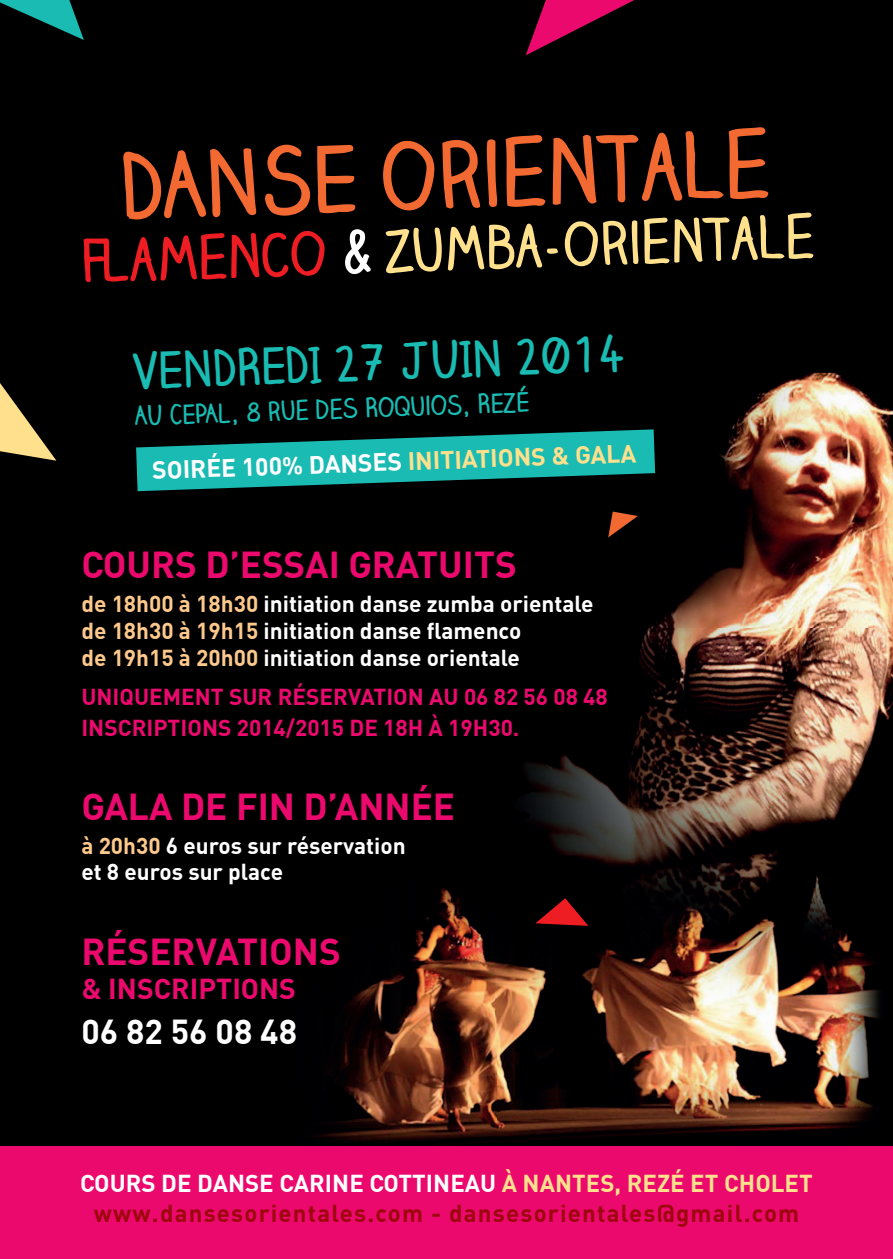
<style>
.page{position:relative;width:893px;height:1259px;background:#fff}
.page>*{position:absolute;margin:0;border:0;box-sizing:border-box;transform-origin:0 0}
.t1{font:700 87.6px "Claire Hand";color:#f26932}
.t2{font:700 56.7px "Claire Hand";color:#fee08d}
.t3{font:700 48px "Claire Hand";color:#1abbb2}
.t4{font:700 36.9px "DIN Pro";color:#ec096d}
.t5{font:700 33.9px "DIN Pro";color:#fff}
.t6{font:700 28.2px "DIN Pro";color:#ec096d}
.t7{font:700 25.5px "Claire Hand";color:#1abbb2}
.t8{font:700 24.6px "DIN Pro";color:#fff}
.t9{font:700 24px/30px "DIN Pro";letter-spacing:.03em;color:#9d070d;text-align:center}
.t10{font:700 22.5px/27.3px "DIN Pro";color:#fff}
.t11{font:700 22.5px/30.6px "DIN Pro";color:#ec096d}
.s1{color:#ee1d23}
.s2{color:#fff}
.s3{color:#fee08d}
.s4{color:#fdc88b}
</style>
<div class="page">
<div style="left:0;top:0;width:496px;height:1048px;background:#000001"></div>
<img style="left:496px;top:0;width:397px;height:1146px">
<img style="left:0;top:1048px;width:497px;height:98px">
<div style="left:0;top:1146px;width:893px;height:113px;background:#ec096d"></div>
<svg style="left:136px;top:429px;width:519px;height:62px;background:#12837d"></svg>
<svg style="left:0;top:0;width:84px;height:40px;background:#0b524f"></svg>
<svg style="left:535px;top:898px;width:53px;height:28px"></svg>
<svg style="left:526px;top:0;width:108px;height:55px;background:#61032d"></svg>
<svg style="left:608px;top:511px;width:30px;height:26px"></svg>
<svg style="left:0;top:383px;width:56px;height:78px;background:#6f623e"></svg>
<h1 class="t1" style="left:118px;top:126px;width:651px;rotate:-2deg">DANSE orientale</h1>
<h2 class="t2" style="left:80px;top:222px;width:735px;rotate:-2deg"><span class="s1">fl amenco</span> <span class="s2">&amp;</span> zumba-orientale</h2>
<h3 class="t3" style="left:133px;top:337px;width:492px;rotate:-2deg">VENDREDI 27 JUIN 2014</h3>
<p class="t7" style="left:135px;top:398px;width:396px;rotate:-2deg">AU CEPAL, 8 rue des Roquios, REZÉ</p>
<p class="t8" style="left:152px;top:454px;width:486px;rotate:-2deg">SOIRÉE 100% DANSES <span class="s3">INITIATIONS &amp; GALA</span></p>
<h3 class="t4" style="left:81px;top:540px;width:437px">COURS D’ESSAI GRATUITS</h3>
<p class="t10" style="left:81px;top:589px;width:514px"><span class="s4">de 18h00 à 18h30</span> initiation danse zumba orientale <span class="s4">de 18h30 à 19h15</span> initiation danse flamenco<br><span class="s4">de 19h15 à 20h00</span> initiation danse orientale</p>
<p class="t11" style="left:81px;top:681px;width:528px">UNIQUEMENT SUR RÉSERVATION AU 06 82 56 08 48<br>INSCRIPTIONS 2014/2015 DE 18H À 19H30.</p>
<h3 class="t4" style="left:81px;top:782px;width:375px">GALA DE FIN D’ANNÉE</h3>
<p class="t10" style="left:81px;top:833px;width:326px;line-height:25.5px"><span class="s4">à 20h30</span> 6 euros sur réservation et 8 euros sur place</p>
<h3 class="t4" style="left:81px;top:927px;width:261px">RÉSERVATIONS</h3>
<p class="t6" style="left:81px;top:970px;width:216px">&amp; INSCRIPTIONS</p>
<h3 class="t5" style="left:81px;top:1009px;width:217px">06 82 56 08 48</h3>
<p class="t9" style="left:80px;top:1167px;width:734px"><span class="s2">COURS DE DANSE CARINE COTTINEAU</span> <span class="s3">À NANTES, REZÉ ET CHOLET </span>www.dansesorientales.com - dansesorientales@gmail.com</p>
</div>
